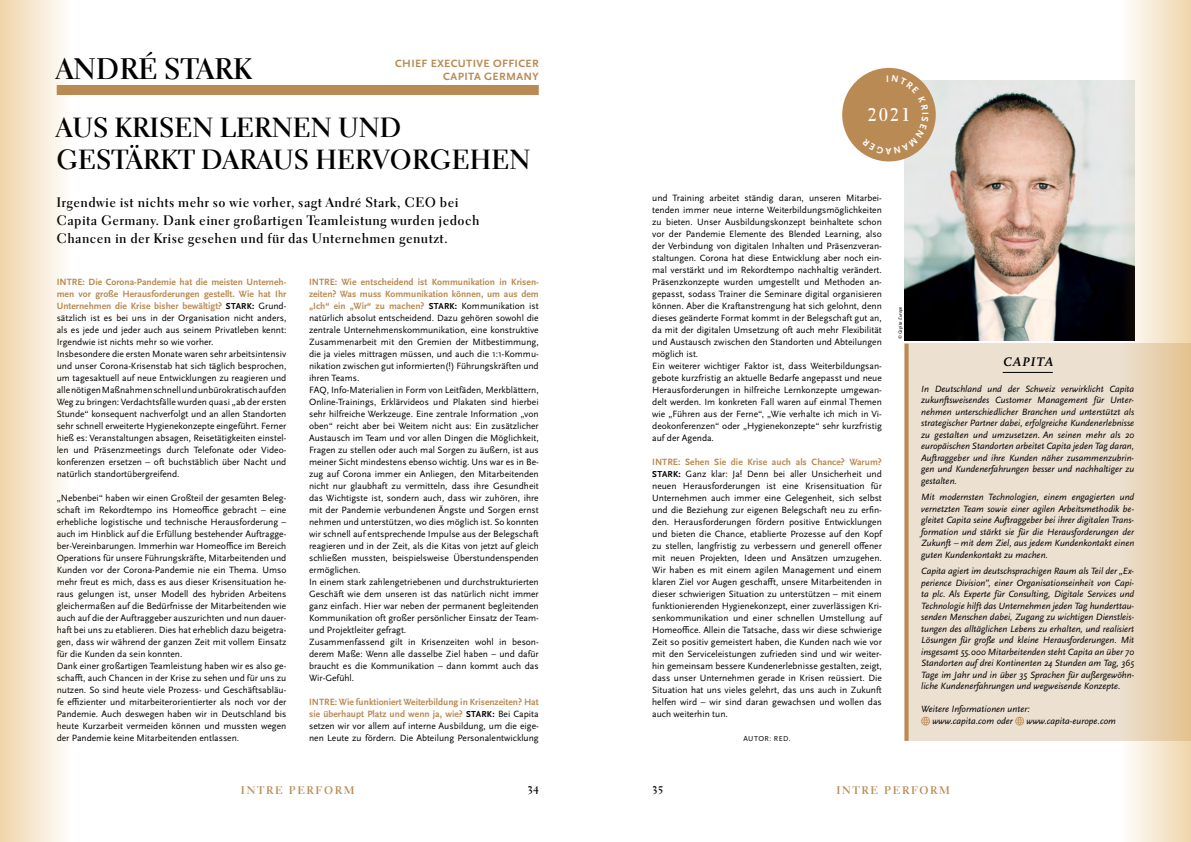
<style>
.page{position:relative;width:1191px;height:842px;background:#fff}
.page>*{position:absolute;margin:0;border:0;box-sizing:border-box;transform-origin:0 0}
.t1{font:30px "Electra LT Std Bold Display";letter-spacing:.05em;color:#000}
.t2{font:28px/32px "Electra LT Std Bold Display";letter-spacing:.05em;color:#000}
.t3{font:700 18.1px "Electra LT Std";color:#fff}
.t4{font:14px/18px "Electra LT Std Bold Display";letter-spacing:.075em;color:#000}
.t5{font:italic 700 13px "Scala Pro";letter-spacing:.06em;color:#000}
.t6{font:700 11px/13px "Scala Sans Pro";letter-spacing:.03em;color:#ba8a54;text-align:right}
.t7{font:700 11px "Electra LT Std";letter-spacing:.15em;color:#ba8a54}
.t8{font:700 11px "Electra LT Std";color:#000}
.t9{font:9.5px/12px "Scala Sans Pro";color:#000}
.t10{font:italic 9.5px/11.5px "Scala Sans Pro";color:#000;text-align:justify}
.t11{font:7.5px "Scala Sans Pro";letter-spacing:.06em;color:#000}
.t12{font:italic 5px "Scala Sans Pro";color:#000}
.s1{font-weight:700;color:#ba8a54}
.s2{font-weight:700;font-size:9px}
.s3{font-size:4px}
</style>
<div class="page">
<div style="left:904px;top:344px;width:287px;height:397px;background:#ece0d1"></div>
<div style="left:57px;top:85px;width:482px;height:10px;background:#ba8a54"></div>
<hr style="left:1002px;top:372px;width:50px;height:1px;background:#000">
<svg style="left:921px;top:717px;width:9px;height:8px"></svg>
<svg style="left:1015px;top:717px;width:9px;height:8px"></svg>
<img style="left:904px;top:81px;width:210px;height:259px">
<svg style="left:904px;top:344px;width:4px;height:397px;background:#c19666"></svg>
<div style="left:0;top:0;width:77px;height:842px;background:linear-gradient(to right,#f0d5ab,#fff)"></div>
<svg style="left:1114px;top:0;width:77px;height:842px"></svg>
<div style="left:842px;top:68px;width:93px;height:93px;background:#ba8a54;border-radius:50%"></div>
<svg style="left:862px;top:75px;width:66px;height:79px"></svg>
<h1 class="t1" style="left:57px;top:51px;width:196px">ANDRÉ STARK</h1>
<h2 class="t2" style="left:57px;top:111px;width:474px">AUS KRISEN LERNEN UND<br>GESTÄRKT DARAUS HERVORGEHEN</h2>
<h3 class="t4" style="left:57px;top:193px;width:424px">Irgendwie ist nichts mehr so wie vorher, sagt André Stark, CEO bei<br>Capita Germany. Dank einer großartigen Teamleistung wurden jedoch<br>Chancen in der Krise gesehen und für das Unternehmen genutzt.</h3>
<p class="t6" style="left:395px;top:57px;width:145px">CHIEF EXECUTIVE OFFICER<br>CAPITA GERMANY</p>
<p class="t9" style="left:57px;top:276px;width:231px"><span class="s1">INTRE: Die Corona-Pandemie hat die meisten Unterneh&shy;men vor große Herausforderungen gestellt. Wie hat Ihr Unternehmen die Krise bisher bewältigt?</span> <span class="s2">STARK:</span> Grund&shy;sätzlich ist es bei uns in der Organisation nicht anders, als es jede und jeder auch aus seinem Privatleben kennt:<br>Irgendwie ist nichts mehr so wie vorher.<br>Insbesondere die ersten Monate waren sehr arbeitsintensiv und unser Corona-Krisenstab hat sich täglich besprochen, um tagesaktuell auf neue Entwicklungen zu reagieren und alle nötigen Maßnahmen schnell und unbürokratisch auf den Weg zu bringen: Verdachtsfälle wurden quasi „ab der ersten Stunde“ konsequent nachverfolgt und an allen Standorten sehr schnell erweiterte Hygienekonzepte eingeführt. Ferner hieß es: Veranstaltungen absagen, Reisetätigkeiten einstel&shy;len und Präsenzmeetings durch Telefonate oder Video&shy;konferenzen ersetzen – oft buchstäblich über Nacht und natürlich standortübergreifend.</p>
<p class="t9" style="left:57px;top:492px;width:231px">„Nebenbei“ haben wir einen Großteil der gesamten Beleg&shy;schaft im Rekordtempo ins Homeoffice gebracht – eine erhebliche logistische und technische Herausforderung – auch im Hinblick auf die Erfüllung bestehender Auftragge&shy;ber-Vereinbarungen. Immerhin war Homeoffice im Bereich Operations für unsere Führungskräfte, Mitarbeitenden und Kunden vor der Corona-Pandemie nie ein Thema. Umso mehr freut es mich, dass es aus dieser Krisensituation he&shy;raus gelungen ist, unser Modell des hybriden Arbeitens gleichermaßen auf die Bedürfnisse der Mitarbeitenden wie auch auf die der Auftraggeber auszurichten und nun dauer&shy;haft bei uns zu etablieren. Dies hat erheblich dazu beigetra&shy;gen, dass wir während der ganzen Zeit mit vollem Einsatz für die Kunden da sein konnten.<br>Dank einer großartigen Teamleistung haben wir es also ge&shy;schafft, auch Chancen in der Krise zu sehen und für uns zu nutzen. So sind heute viele Prozess- und Geschäftsabläu&shy;fe effizienter und mitarbeiterorientierter als noch vor der Pandemie. Auch deswegen haben wir in Deutschland bis heute Kurzarbeit vermeiden können und mussten wegen der Pandemie keine Mitarbeitenden entlassen.</p>
<p class="t9" style="left:309px;top:276px;width:231px"><span class="s1">INTRE: Wie entscheidend ist Kommunikation in Krisen&shy;zeiten? Was muss Kommunikation können, um aus dem „Ich“ ein „Wir“ zu machen?</span> <span class="s2">STARK:</span> Kommunikation ist natürlich absolut entscheidend. Dazu gehören sowohl die zentrale Unternehmenskommunikation, eine konstruktive Zusammenarbeit mit den Gremien der Mitbestimmung, die ja vieles mittragen müssen, und auch die 1:1-Kommu&shy;nikation zwischen gut informierten(!) Führungskräften und ihren Teams.<br>FAQ, Info-Materialien in Form von Leitfäden, Merkblättern, Online-Trainings, Erklärvideos und Plakaten sind hierbei sehr hilfreiche Werkzeuge. Eine zentrale Information „von oben“ reicht aber bei Weitem nicht aus: Ein zusätzlicher Austausch im Team und vor allen Dingen die Möglichkeit, Fragen zu stellen oder auch mal Sorgen zu äußern, ist aus meiner Sicht mindestens ebenso wichtig. Uns war es in Be&shy;zug auf Corona immer ein Anliegen, den Mitarbeitenden nicht nur glaubhaft zu vermitteln, dass ihre Gesundheit das Wichtigste ist, sondern auch, dass wir zuhören, ihre mit der Pandemie verbundenen Ängste und Sorgen ernst nehmen und unterstützen, wo dies möglich ist. So konnten wir schnell auf entsprechende Impulse aus der Belegschaft reagieren und in der Zeit, als die Kitas von jetzt auf gleich schließen mussten, beispielsweise Überstundenspenden ermöglichen.<br>In einem stark zahlengetriebenen und durchstrukturierten Geschäft wie dem unseren ist das natürlich nicht immer ganz einfach. Hier war neben der permanent begleitenden Kommunikation oft großer persönlicher Einsatz der Team&shy;und Projektleiter gefragt.<br>Zusammenfassend gilt in Krisenzeiten wohl in beson&shy;derem Maße: Wenn alle dasselbe Ziel haben – und dafür braucht es die Kommunikation – dann kommt auch das Wir-Gefühl.</p>
<p class="t9" style="left:309px;top:696px;width:231px;text-align:justify"><span class="s1">INTRE: Wie funktioniert Weiterbildung in Krisenzeiten? Hat sie überhaupt Platz und wenn ja, wie?</span> <span class="s2">STARK:</span> Bei Capita setzen wir vor allem auf interne Ausbildung, um die eige&shy;nen Leute zu fördern. Die Abteilung Personalentwicklung</p>
<h3 class="t3" style="left:867px;top:104px;width:45px">2021</h3>
<p class="t9" style="left:652px;top:192px;width:231px">und Training arbeitet ständig daran, unseren Mitarbei&shy;tenden immer neue interne Weiterbildungsmöglichkeiten zu bieten. Unser Ausbildungskonzept beinhaltete schon vor der Pandemie Elemente des Blended Learning, also der Verbindung von digitalen Inhalten und Präsenzveran&shy;staltungen. Corona hat diese Entwicklung aber noch ein&shy;mal verstärkt und im Rekordtempo nachhaltig verändert.<br>Präsenzkonzepte wurden umgestellt und Methoden an&shy;gepasst, sodass Trainer die Seminare digital organisieren können. Aber die Kraftanstrengung hat sich gelohnt, denn dieses geänderte Format kommt in der Belegschaft gut an, da mit der digitalen Umsetzung oft auch mehr Flexibilität und Austausch zwischen den Standorten und Abteilungen möglich ist.<br>Ein weiterer wichtiger Faktor ist, dass Weiterbildungsan&shy;gebote kurzfristig an aktuelle Bedarfe angepasst und neue Herausforderungen in hilfreiche Lernkonzepte umgewan&shy;delt werden. Im konkreten Fall waren auf einmal Themen wie „Führen aus der Ferne“, „Wie verhalte ich mich in Vi&shy;deokonferenzen“ oder „Hygienekonzepte“ sehr kurzfristig auf der Agenda.</p>
<p class="t9" style="left:652px;top:456px;width:231px;text-align:justify"><span class="s1">INTRE: Sehen Sie die Krise auch als Chance? Warum?<br></span><span class="s2">STARK:</span> Ganz klar: Ja! Denn bei aller Unsicherheit und neuen Herausforderungen ist eine Krisensituation für Unternehmen auch immer eine Gelegenheit, sich selbst und die Beziehung zur eigenen Belegschaft neu zu erfin&shy;den. Herausforderungen fördern positive Entwicklungen und bieten die Chance, etablierte Prozesse auf den Kopf zu stellen, langfristig zu verbessern und generell offener mit neuen Projekten, Ideen und Ansätzen umzugehen.<br>Wir haben es mit einem agilen Management und einem klaren Ziel vor Augen geschafft, unsere Mitarbeitenden in dieser schwierigen Situation zu unterstützen – mit einem funktionierenden Hygienekonzept, einer zuverlässigen Kri&shy;senkommunikation und einer schnellen Umstellung auf Homeoffice. Allein die Tatsache, dass wir diese schwierige Zeit so positiv gemeistert haben, die Kunden nach wie vor mit den Serviceleistungen zufrieden sind und wir weiter&shy;hin gemeinsam bessere Kundenerlebnisse gestalten, zeigt, dass unser Unternehmen gerade in Krisen reüssiert. Die Situation hat uns vieles gelehrt, das uns auch in Zukunft helfen wird – wir sind daran gewachsen und wollen das auch weiterhin tun.</p>
<p class="t11" style="left:743px;top:734px;width:49px">AUTOR: RED.</p>
<p class="t12" style="left:897px;top:339px;width:34px;rotate:-90deg"><span class="s3">©</span> Capita Europe</p>
<h3 class="t5" style="left:1002px;top:355px;width:52px">CAPITA</h3>
<p class="t10" style="left:921px;top:383px;width:215px">In Deutschland und der Schweiz verwirklicht Capita zukunftsweisendes Customer Management für Unter&shy;nehmen unterschiedlicher Branchen und unterstützt als strategischer Partner dabei, erfolgreiche Kundenerlebnisse zu gestalten und umzusetzen. An seinen mehr als 20 europäischen Standorten arbeitet Capita jeden Tag daran, Auftraggeber und ihre Kunden näher zusammenzubrin&shy;gen und Kundenerfahrungen besser und nachhaltiger zu gestalten.</p>
<p class="t10" style="left:921px;top:491px;width:215px">Mit modernsten Technologien, einem engagierten und vernetzten Team sowie einer agilen Arbeitsmethodik be&shy;gleitet Capita seine Auftraggeber bei ihrer digitalen Trans&shy;formation und stärkt sie für die Herausforderungen der Zukunft – mit dem Ziel, aus jedem Kundenkontakt einen guten Kundenkontakt zu machen.</p>
<p class="t10" style="left:921px;top:565px;width:215px">Capita agiert im deutschsprachigen Raum als Teil der „Ex&shy;perience Division”, einer Organisationseinheit von Capi&shy;ta plc. Als Experte für Consulting, Digitale Services und Technologie hilft das Unternehmen jeden Tag hunderttau&shy;senden Menschen dabei, Zugang zu wichtigen Dienstleis&shy;tungen des alltäglichen Lebens zu erhalten, und realisiert Lösungen für große und kleine Herausforderungen. Mit insgesamt 55.000 Mitarbeitenden steht Capita an über 70<br>Standorten auf drei Kontinenten 24 Stunden am Tag, 365<br>Tage im Jahr und in über 35 Sprachen für außergewöhn&shy;liche Kundenerfahrungen und wegweisende Konzepte.</p>
<p class="t10" style="left:921px;top:704px;width:110px;text-align:center">Weitere Informationen unter: www.capita.com oder</p>
<p class="t10" style="left:1026px;top:715px;width:91px">www.capita-europe.com</p>
<p class="t7" style="left:241px;top:783px;width:115px">INTRE PERFORM</p>
<p class="t8" style="left:527px;top:783px;width:13px">34</p>
<p class="t8" style="left:652px;top:783px;width:13px">35</p>
<p class="t7" style="left:836px;top:783px;width:115px">INTRE PERFORM</p>
</div>
